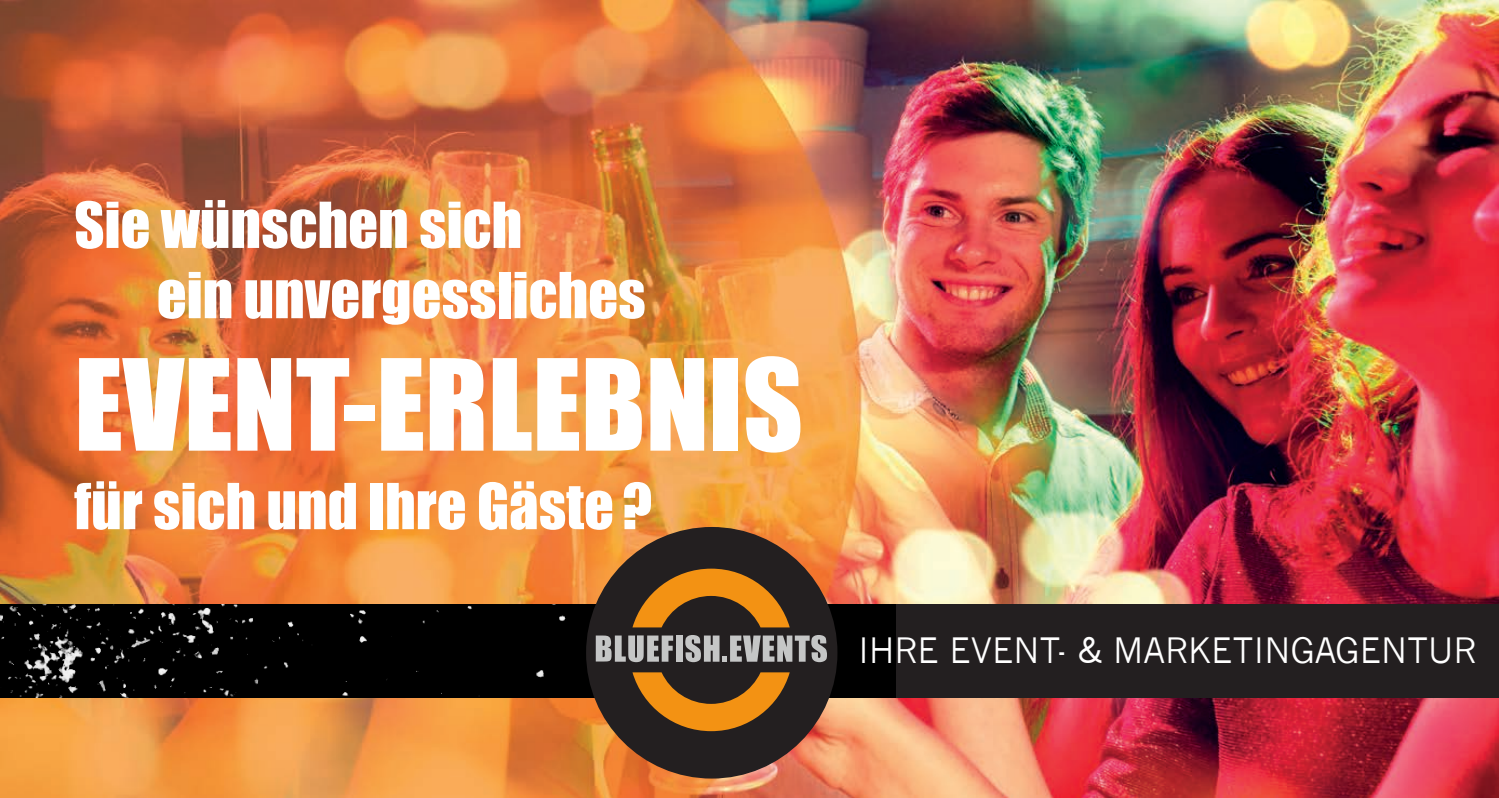
<style>
.page{position:relative;width:1499px;height:798px;background:#fff}
.page>*{position:absolute;margin:0;border:0;box-sizing:border-box;transform-origin:0 0}
.t1{font:117px "Impact";color:#fff}
.t2{font:58.5px/70.2px "Impact";color:#fff}
.t3{font:34.2px "News Gothic";color:#fff}
</style>
<div class="page">
<img style="left:0;top:0;width:1499px;height:797px">
<div style="left:0;top:603px;width:1499px;height:93px;background:#231f20"></div>
<div style="left:0;top:603px;width:895px;height:93px;background:#000"></div>
<div style="left:586px;top:526px;width:251px;height:252px;background:#231f20;border-radius:50%"></div>
<svg style="left:596px;top:635px;width:77px;height:27px"></svg>
<div style="left:676px;top:635px;width:6px;height:26px;background:#c5c6c6"></div>
<svg style="left:685px;top:635px;width:142px;height:27px"></svg>
<svg style="left:632px;top:568px;width:158px;height:59px"></svg>
<svg style="left:632px;top:672px;width:158px;height:59px"></svg>
<p class="t2" style="left:157px;top:189px;width:490px;text-indent:-82px">Sie wünschen sich<br>ein unvergessliches</p>
<h1 class="t1" style="left:74px;top:332px;width:730px">EVENT-ERLEBNIS</h1>
<p class="t2" style="left:74px;top:470px;width:579px">für sich und Ihre Gäste ?</p>
<p class="t3" style="left:858px;top:628px;width:620px">IHRE EVENT- &amp; MARKETINGAGENTUR</p>
</div>
